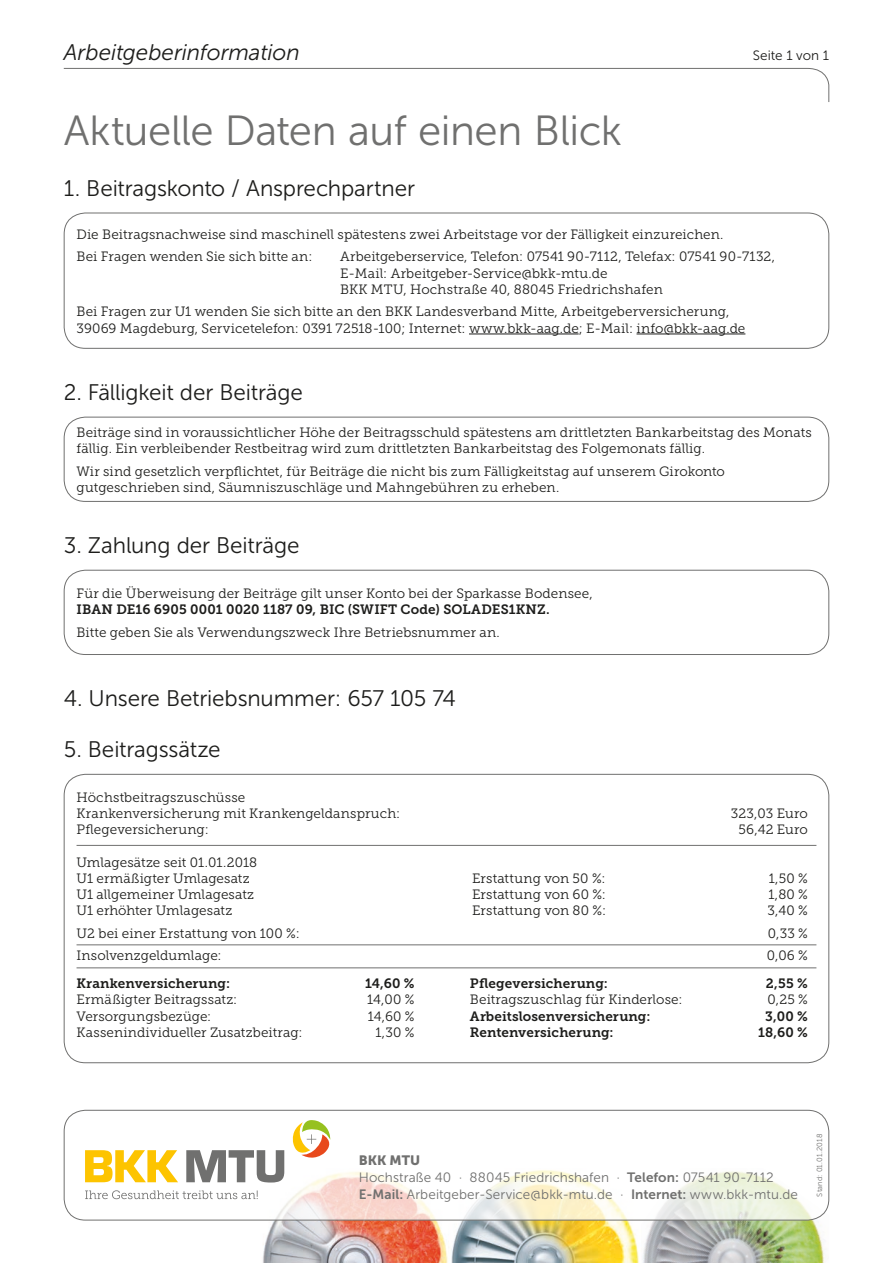
<style>
.page{position:relative;width:893px;height:1263px;background:#fff}
.page>*{position:absolute;margin:0;border:0;box-sizing:border-box;transform-origin:0 0}
.t1{font:42px "Museo Sans 300";letter-spacing:-.01em;color:#70706f}
.t2{font:22.5px "Museo Sans 300";letter-spacing:-.005em;color:#1d1d1b}
.t3{font:italic 22.5px "Museo Sans 300";letter-spacing:-.005em;color:#1d1d1b}
.t4{font:13.5px/16.2px "Museo Slab 300";letter-spacing:.005em;color:#1d1d1b}
.t5{font:13.5px "Museo Sans 300";letter-spacing:.01em;color:#70706f}
.t6{font:13.5px "Museo Slab 700";letter-spacing:.005em;color:#1d1d1b}
.t7{font:13.5px "Museo Sans 300";letter-spacing:.005em;color:#1d1d1b}
.t8{font:13.5px "Museo Sans 900";letter-spacing:.005em;color:#70706f}
.t9{font:7.5px "Museo Sans 300";letter-spacing:.01em;color:#70706f}
.s1{font-family:"Museo Slab 700"}
.s2{font-family:"Museo Sans 700"}
</style>
<div class="page">
<img style="left:260px;top:1203px;width:569px;height:60px">
<div style="left:64px;top:213px;width:765px;height:136px;border:1px solid #70706f;border-radius:21px"></div>
<div style="left:64px;top:417px;width:765px;height:85px;border:1px solid #70706f;border-radius:21px"></div>
<div style="left:64px;top:570px;width:765px;height:85px;border:1px solid #70706f;border-radius:21px"></div>
<svg style="left:64px;top:1110px;width:765px;height:110px"></svg>
<div style="left:64px;top:1110px;width:765px;height:110px;border:1px solid #70706f;border-radius:21px"></div>
<svg style="left:63px;top:68px;width:767px;height:34px"></svg>
<hr style="left:77px;top:845px;width:739px;height:1px;background:#70706f">
<hr style="left:77px;top:967px;width:739px;height:1px;background:#70706f">
<hr style="left:77px;top:944px;width:739px;height:1px;background:#70706f">
<svg style="left:292px;top:1120px;width:38px;height:38px"></svg>
<svg style="left:85px;top:1190px;width:173px;height:9px"></svg>
<svg style="left:85px;top:1150px;width:93px;height:32px"></svg>
<svg style="left:186px;top:1150px;width:98px;height:32px"></svg>
<hr style="left:469px;top:334px;width:110px;height:1px;background:#1d1d1b">
<hr style="left:636px;top:334px;width:109px;height:1px;background:#1d1d1b">
<p class="t3" style="left:64px;top:40px;width:238px">Arbeitgeberinformation</p>
<p class="t7" style="left:753px;top:48px;width:78px">Seite 1 von 1</p>
<p class="t1" style="left:64px;top:107px;width:560px">Aktuelle Daten auf einen Blick</p>
<p class="t2" style="left:64px;top:176px;width:353px">1. Beitragskonto / Ansprechpartner</p>
<p class="t4" style="left:77px;top:226px;width:649px">Die Beitragsnachweise sind maschinell spätestens zwei Arbeitstage vor der Fälligkeit einzureichen.</p>
<p class="t4" style="left:77px;top:249px;width:237px">Bei Fragen wenden Sie sich bitte an:</p>
<p class="t4" style="left:340px;top:249px;width:436px">Arbeitgeberservice, Telefon: 07541 90-7112, Telefax: 07541 90-7132,<br>E-Mail: Arbeitgeber-Service@bkk-mtu.de<br>BKK MTU, Hochstraße 40, 88045 Friedrichshafen</p>
<p class="t4" style="left:77px;top:304px;width:670px">Bei Fragen zur U1 wenden Sie sich bitte an den BKK Landesverband Mitte, Arbeitgeberversicherung,<br>39069 Magdeburg, Servicetelefon: 0391 72518-100; Internet: www.bkk-aag.de; E-Mail: info@bkk-aag.de</p>
<p class="t2" style="left:64px;top:380px;width:241px">2. Fälligkeit der Beiträge</p>
<p class="t4" style="left:77px;top:424px;width:737px">Beiträge sind in voraussichtlicher Höhe der Beitragsschuld spätestens am drittletzten Bankarbeitstag des Monats fällig. Ein verbleibender Restbeitrag wird zum drittletzten Bankarbeitstag des Folgemonats fällig.</p>
<p class="t4" style="left:77px;top:463px;width:650px">Wir sind gesetzlich verpflichtet, für Beiträge die nicht bis zum Fälligkeitstag auf unserem Girokonto gutgeschrieben sind, Säumniszuschläge und Mahngebühren zu erheben.</p>
<p class="t2" style="left:64px;top:533px;width:237px">3. Zahlung der Beiträge</p>
<p class="t4" style="left:77px;top:585px;width:518px">Für die Überweisung der Beiträge gilt unser Konto bei der Sparkasse Bodensee,<br><span class="s1">IBAN DE16 6905 0001 0020 1187 09, BIC (SWIFT Code) SOLADES1KNZ.</span></p>
<p class="t4" style="left:77px;top:624px;width:425px">Bitte geben Sie als Verwendungszweck Ihre Betriebsnummer an.</p>
<p class="t2" style="left:64px;top:686px;width:394px">4. Unsere Betriebsnummer: 657 105 74</p>
<p class="t2" style="left:64px;top:737px;width:158px">5. Beitragssätze</p>
<p class="t4" style="left:77px;top:789px;width:325px">Höchstbeitragszuschüsse<br>Krankenversicherung mit Krankengeldanspruch:</p>
<p class="t4" style="left:731px;top:805px;width:78px">323,03 Euro</p>
<p class="t4" style="left:77px;top:821px;width:134px">Pflegeversicherung:</p>
<p class="t4" style="left:739px;top:821px;width:71px">56,42 Euro</p>
<p class="t4" style="left:77px;top:854px;width:182px">Umlagesätze seit 01.01.2018<br>U1 ermäßigter Umlagesatz</p>
<p class="t4" style="left:472px;top:870px;width:135px">Erstattung von 50 %:</p>
<p class="t4" style="left:769px;top:870px;width:41px">1,50 %</p>
<p class="t4" style="left:77px;top:886px;width:179px">U1 allgemeiner Umlagesatz</p>
<p class="t4" style="left:472px;top:886px;width:135px">Erstattung von 60 %:</p>
<p class="t4" style="left:768px;top:886px;width:41px">1,80 %</p>
<p class="t4" style="left:77px;top:902px;width:157px">U1 erhöhter Umlagesatz</p>
<p class="t4" style="left:472px;top:902px;width:136px">Erstattung von 80 %:</p>
<p class="t4" style="left:767px;top:902px;width:42px">3,40 %</p>
<p class="t4" style="left:77px;top:925px;width:225px">U2 bei einer Erstattung von 100 %:</p>
<p class="t4" style="left:768px;top:925px;width:42px">0,33 %</p>
<p class="t4" style="left:77px;top:948px;width:147px">Insolvenzgeldumlage:</p>
<p class="t4" style="left:767px;top:948px;width:43px">0,06 %</p>
<p class="t6" style="left:77px;top:976px;width:155px">Krankenversicherung:</p>
<p class="t6" style="left:365px;top:976px;width:51px">14,60 %</p>
<p class="t4" style="left:77px;top:992px;width:162px">Ermäßigter Beitragssatz:</p>
<p class="t4" style="left:367px;top:992px;width:49px">14,00 %</p>
<p class="t4" style="left:77px;top:1008px;width:136px">Versorgungsbezüge:</p>
<p class="t4" style="left:368px;top:1008px;width:48px">14,60 %</p>
<p class="t4" style="left:77px;top:1024px;width:228px">Kassenindividueller Zusatzbeitrag:</p>
<p class="t4" style="left:375px;top:1024px;width:41px">1,30 %</p>
<p class="t6" style="left:470px;top:976px;width:139px">Pflegeversicherung:</p>
<p class="t6" style="left:766px;top:976px;width:44px">2,55 %</p>
<p class="t4" style="left:470px;top:992px;width:214px">Beitragszuschlag für Kinderlose:</p>
<p class="t4" style="left:767px;top:992px;width:42px">0,25 %</p>
<p class="t6" style="left:470px;top:1008px;width:182px">Arbeitslosenversicherung:</p>
<p class="t6" style="left:765px;top:1008px;width:44px">3,00 %</p>
<p class="t6" style="left:470px;top:1024px;width:145px">Rentenversicherung:</p>
<p class="t6" style="left:758px;top:1024px;width:51px">18,60 %</p>
<p class="t8" style="left:359px;top:1153px;width:63px">BKK MTU</p>
<p class="t5" style="left:359px;top:1170px;width:417px">Hochstraße 40 · 88045 Friedrichshafen · <span class="s2">Telefon:</span> 07541 90-7112</p>
<p class="t5" style="left:359px;top:1187px;width:441px"><span class="s2">E-Mail:</span> Arbeitgeber-Service@bkk-mtu.de · <span class="s2">Internet:</span> www.bkk-mtu.de</p>
<p class="t9" style="left:815px;top:1196px;width:64px;rotate:-90deg">Stand: 01.01.2018</p>
</div>
